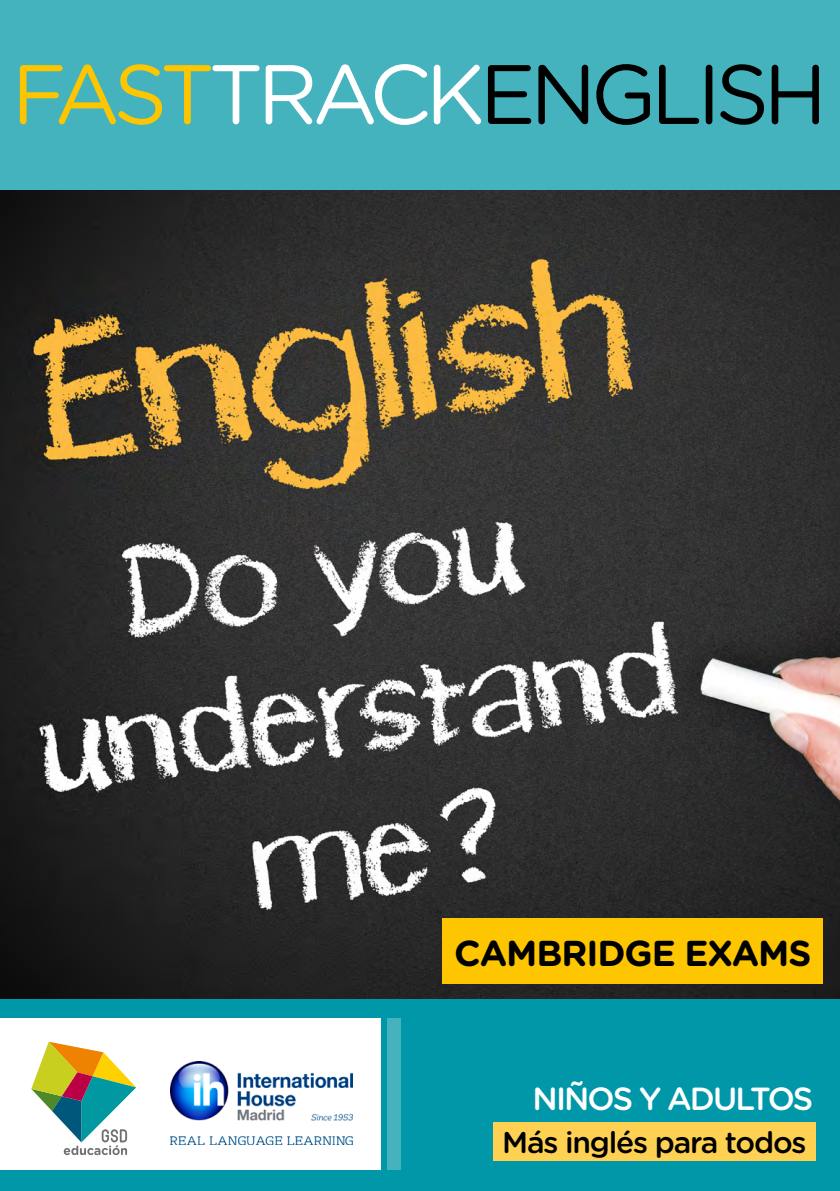
<style>
.page{position:relative;width:840px;height:1191px;background:#fff}
.page>*{position:absolute;margin:0;border:0;box-sizing:border-box;transform-origin:0 0}
.t1{font:84px "Gotham Rounded";letter-spacing:-.07em;color:#000}
.t2{font:700 36px "Gotham Rounded";letter-spacing:-.03em;color:#000}
.t3{font:500 32px "Gotham Rounded";letter-spacing:-.06em;color:#fff}
.t4{font:500 30px "Gotham Rounded";letter-spacing:-.04em;color:#000}
.s1{color:#fdc600}
.s2{color:#fff}
</style>
<div class="page">
<div style="left:0;top:0;width:839px;height:1191px;background:#0098a9"></div>
<img style="left:0;top:190px;width:839px;height:808px">
<div style="left:442px;top:918px;width:380px;height:66px;background:#fdc600"></div>
<div style="left:492px;top:1121px;width:323px;height:39px;background:#fed152"></div>
<div style="left:0;top:1018px;width:380px;height:151px;background:#fff"></div>
<img style="left:170px;top:1061px;width:182px;height:83px">
<div style="left:386px;top:1017px;width:14px;height:152px;background:#44b3be"></div>
<div style="left:0;top:0;width:839px;height:190px;background:#44b3be"></div>
<svg style="left:31px;top:1041px;width:105px;height:114px"></svg>
<h1 class="t1" style="left:12px;top:37px;width:816px"><span class="s1">FAST</span><span class="s2">TRACK</span>ENGLISH</h1>
<p class="t2" style="left:454px;top:926px;width:358px">CAMBRIDGE EXAMS</p>
<p class="t3" style="left:532px;top:1075px;width:282px">NIÑOS Y ADULTOS</p>
<p class="t4" style="left:502px;top:1120px;width:306px">Más inglés para todos</p>
</div>
